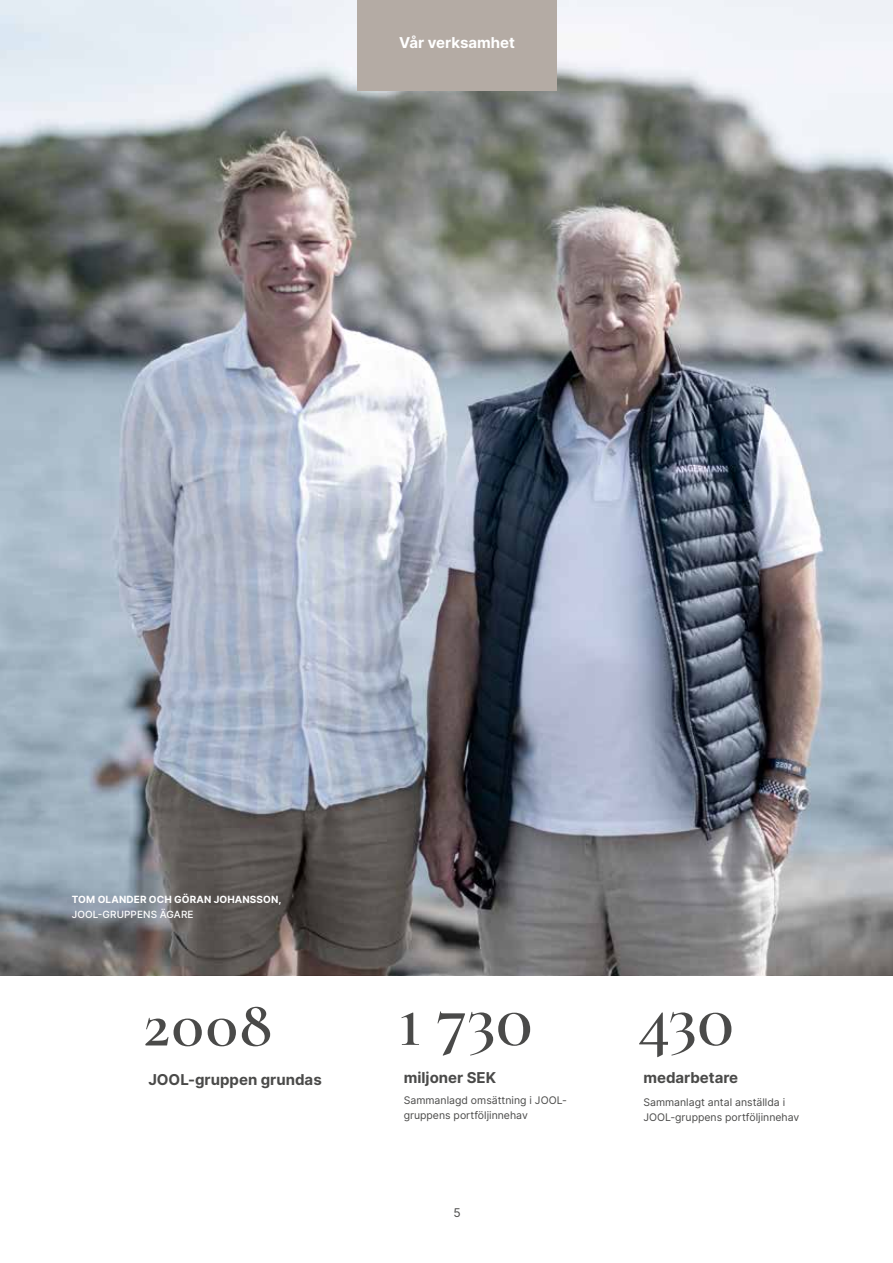
<style>
.page{position:relative;width:893px;height:1263px;background:#fff}
.page>*{position:absolute;margin:0;border:0;box-sizing:border-box;transform-origin:0 0}
.t1{font:600 67.5px "Cormorant Garamond";letter-spacing:-.005em;color:#4a4a49}
.t2{font:700 15px "Inter";color:#4a4a49}
.t3{font:700 15px "Inter";color:#fff}
.t4{font:12px "Inter";color:#4a4a49}
.t5{font:10.5px/15px "Inter";color:#4a4a49}
.t6{font:700 9.9px "Inter";letter-spacing:.01em;color:#fff}
.t7{font:500 9.9px "Inter";letter-spacing:.01em;color:#fff}
</style>
<div class="page">
<img style="left:0;top:0;width:893px;height:975px">
<div style="left:357px;top:0;width:200px;height:90px;background:#b4aba4"></div>
<h2 class="t3" style="left:399px;top:33px;width:117px">Vår verksamhet</h2>
<p class="t6" style="left:72px;top:893px;width:211px">TOM OLANDER OCH GÖRAN JOHANSSON,</p>
<p class="t7" style="left:72px;top:909px;width:123px">JOOL-GRUPPENS ÄGARE</p>
<h1 class="t1" style="left:143px;top:990px;width:131px">2008</h1>
<h1 class="t1" style="left:398px;top:982px;width:136px">1 730</h1>
<h1 class="t1" style="left:638px;top:982px;width:97px">430</h1>
<h2 class="t2" style="left:148px;top:1070px;width:175px">JOOL-gruppen grundas</h2>
<h2 class="t2" style="left:404px;top:1068px;width:94px">miljoner SEK</h2>
<h2 class="t2" style="left:643px;top:1068px;width:96px">medarbetare</h2>
<p class="t5" style="left:404px;top:1093px;width:165px">Sammanlagd omsättning i JOOL&shy;gruppens portföljinnehav</p>
<p class="t5" style="left:643px;top:1095px;width:157px">Sammanlagt antal anställda i<br>JOOL-gruppens portföljinnehav</p>
<p class="t4" style="left:453px;top:1205px;width:9px">5</p>
</div>
